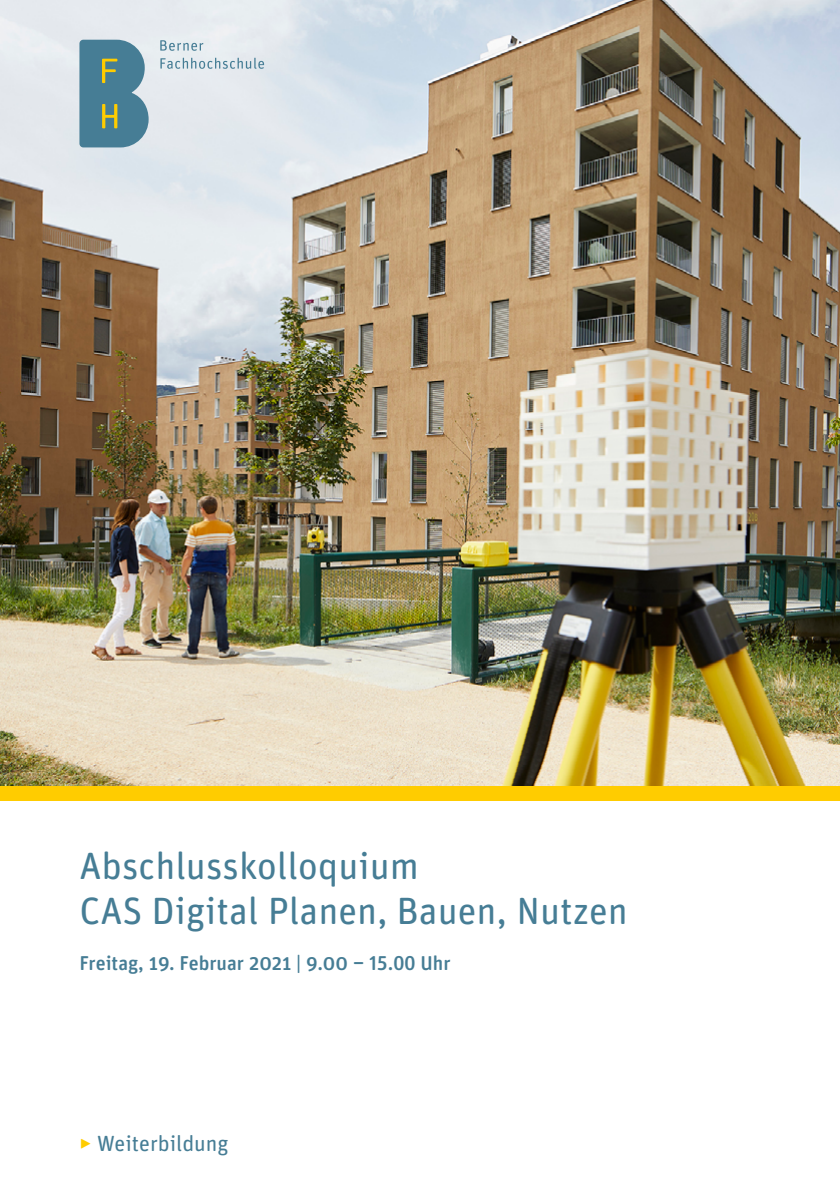
<style>
.page{position:relative;width:840px;height:1191px;background:#fff}
.page>*{position:absolute;margin:0;border:0;box-sizing:border-box;transform-origin:0 0}
.t1{font:38px/45.4px "Unit Rounded Pro";color:#467d95}
.t2{font:22px "Unit Rounded Pro";color:#467d95}
.t3{font:500 20px "Unit Rounded Pro";color:#467d95}
.s1{color:#fc0}
</style>
<div class="page">
<img style="left:0;top:0;width:839px;height:787px">
<div style="left:0;top:787px;width:839px;height:14px;background:#fc0"></div>
<svg style="left:79px;top:40px;width:69px;height:107px;background:#5d8b97"></svg>
<svg style="left:160px;top:40px;width:43px;height:11px"></svg>
<svg style="left:160px;top:58px;width:104px;height:11px"></svg>
<p class="t1" style="left:79px;top:841px;width:549px">Abschlusskolloquium<br>CAS Digital Planen, Bauen, Nutzen</p>
<p class="t3" style="left:79px;top:948px;width:372px">Freitag, 19. Februar 2021 | 9.00 – 15.00 Uhr</p>
<p class="t2" style="left:79px;top:1128px;width:151px"><span class="s1">‣</span> Weiterbildung</p>
</div>
